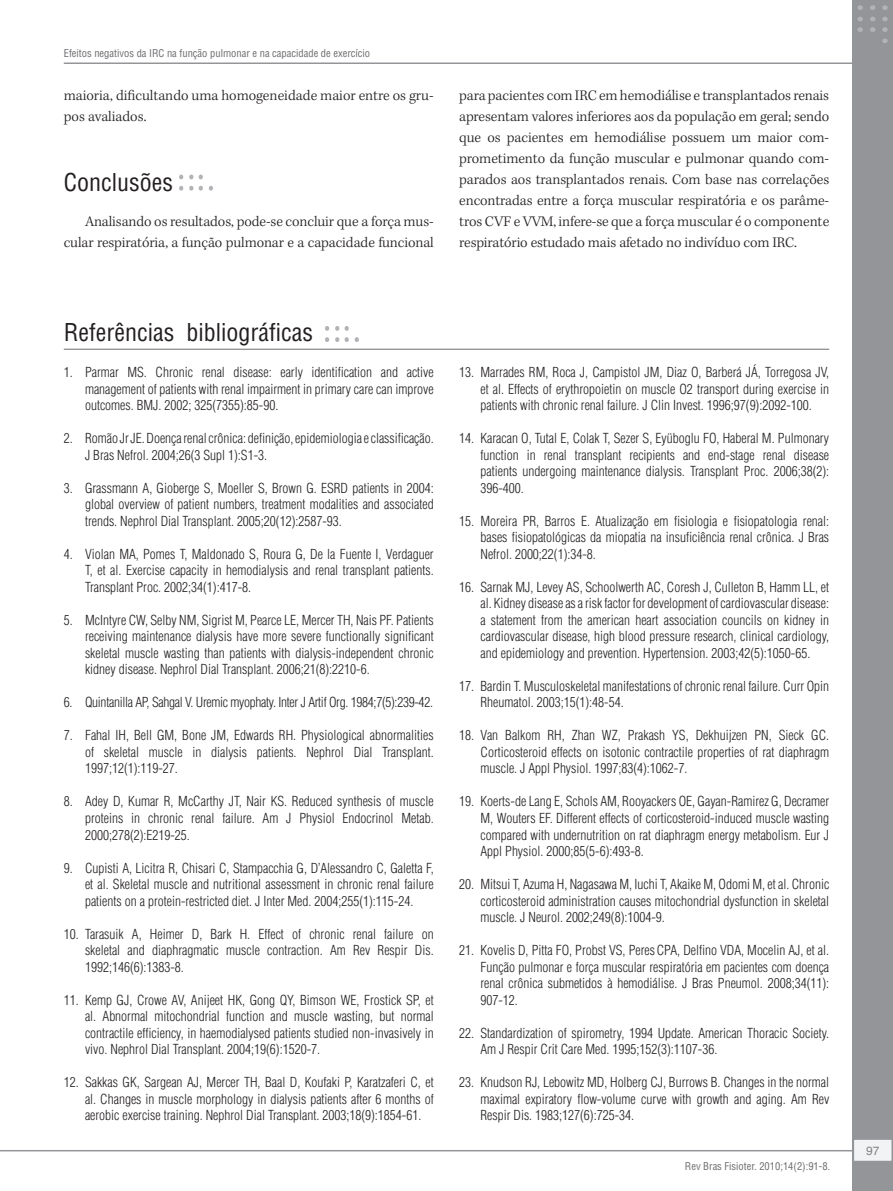
<style>
.page{position:relative;width:893px;height:1191px;background:#fff}
.page>*{position:absolute;margin:0;border:0;box-sizing:border-box;transform-origin:0 0}
.z05_3_referencias-ti{font:condensed 24px "Helvetica LT Std";color:#231f20}
.z04_0_Sub1{font:condensed 24px "Helvetica LT Std";color:#231f20}
.z05_0_texto_txt{font:300 15px/21px "Kepler Std";letter-spacing:-.005em;color:#231f20}
.z05_4_referencias{font:300 condensed 13.5px/16.5px "Helvetica LT Std";color:#231f20;text-align:justify}
.z05_4_referencias-2{font:300 condensed 13.5px "Helvetica LT Std";letter-spacing:-.02em;color:#231f20}
.t1{font:12px "Helvetica LT Std";color:#808285}
.t2{font:condensed 10.5px "Helvetica LT Std";color:#6c6d70}
</style>
<div class="page">
<svg style="left:209px;top:186px;width:4px;height:5px"></svg>
<svg style="left:199px;top:186px;width:4px;height:5px"></svg>
<svg style="left:189px;top:186px;width:4px;height:5px"></svg>
<svg style="left:179px;top:186px;width:4px;height:5px"></svg>
<svg style="left:199px;top:174px;width:4px;height:5px"></svg>
<svg style="left:189px;top:174px;width:4px;height:5px"></svg>
<svg style="left:179px;top:174px;width:4px;height:5px"></svg>
<hr style="left:0;top:1150px;width:879px;height:1px;background:#939598">
<hr style="left:64px;top:62px;width:810px;height:2px;background:#939598">
<div style="left:853px;top:0;width:40px;height:1191px;background:#939598"></div>
<div style="left:853px;top:1139px;width:39px;height:22px;background:#f2f3f4"></div>
<div style="left:853px;top:1138px;width:40px;height:24px;border:2px solid #939598"></div>
<svg style="left:857px;top:27px;width:6px;height:5px"></svg>
<svg style="left:857px;top:17px;width:6px;height:4px"></svg>
<svg style="left:857px;top:5px;width:6px;height:5px"></svg>
<svg style="left:870px;top:27px;width:5px;height:5px"></svg>
<svg style="left:870px;top:17px;width:5px;height:4px"></svg>
<svg style="left:870px;top:5px;width:5px;height:5px"></svg>
<svg style="left:882px;top:27px;width:6px;height:5px"></svg>
<svg style="left:882px;top:38px;width:6px;height:5px"></svg>
<svg style="left:882px;top:17px;width:6px;height:4px"></svg>
<svg style="left:882px;top:5px;width:6px;height:5px"></svg>
<hr style="left:64px;top:349px;width:765px;height:1px;background:#6c6d70">
<svg style="left:355px;top:337px;width:4px;height:5px"></svg>
<svg style="left:345px;top:337px;width:4px;height:5px"></svg>
<svg style="left:335px;top:337px;width:4px;height:5px"></svg>
<svg style="left:325px;top:337px;width:4px;height:5px"></svg>
<svg style="left:345px;top:326px;width:4px;height:5px"></svg>
<svg style="left:335px;top:326px;width:4px;height:5px"></svg>
<svg style="left:325px;top:326px;width:4px;height:5px"></svg>
<p class="t2" style="left:64px;top:46px;width:308px">Efeitos negativos da IRC na função pulmonar e na capacidade de exercício</p>
<p class="z05_0_texto_txt" style="left:64px;top:85px;width:371px">maioria, dificultando uma homogeneidade maior entre os gru&shy;pos avaliados.</p>
<p class="z04_0_Sub1" style="left:64px;top:167px;width:111px">Conclusões</p>
<p class="z05_0_texto_txt" style="left:64px;top:211px;width:371px;text-align:right">Analisando os resultados, pode-se concluir que a força mus&shy;cular respiratória, a função pulmonar e a capacidade funcional</p>
<p class="z05_0_texto_txt" style="left:459px;top:85px;width:371px;text-align:justify">para pacientes com IRC em hemodiálise e transplantados renais apresentam valores inferiores aos da população em geral; sendo que os pacientes em hemodiálise possuem um maior com&shy;prometimento da função muscular e pulmonar quando com&shy;parados aos transplantados renais. Com base nas correlações encontradas entre a força muscular respiratória e os parâme&shy;tros CVF e VVM, infere-se que a força muscular é o componente respiratório estudado mais afetado no indivíduo com IRC.</p>
<p class="z05_3_referencias-ti" style="left:64px;top:317px;width:251px">Referências bibliográficas</p>
<p class="z05_4_referencias" style="left:85px;top:364px;width:350px;text-indent:-21px">1. Parmar MS. Chronic renal disease: early identification and active management of patients with renal impairment in primary care can improve outcomes. BMJ. 2002; 325(7355):85-90.</p>
<p class="z05_4_referencias" style="left:85px;top:430px;width:350px;text-indent:-21px">2. Romão Jr JE. Doença renal crônica: definição, epidemiologia e classificação.<br>J Bras Nefrol. 2004;26(3 Supl 1):S1-3.</p>
<p class="z05_4_referencias" style="left:85px;top:479px;width:350px;text-indent:-21px">3. Grassmann A, Gioberge S, Moeller S, Brown G. ESRD patients in 2004: global overview of patient numbers, treatment modalities and associated trends. Nephrol Dial Transplant. 2005;20(12):2587-93.</p>
<p class="z05_4_referencias" style="left:85px;top:545px;width:350px;text-indent:-21px">4. Violan MA, Pomes T, Maldonado S, Roura G, De la Fuente I, Verdaguer T, et al. Exercise capacity in hemodialysis and renal transplant patients.<br>Transplant Proc. 2002;34(1):417-8.</p>
<p class="z05_4_referencias" style="left:85px;top:611px;width:350px;text-indent:-21px">5. McIntyre CW, Selby NM, Sigrist M, Pearce LE, Mercer TH, Nais PF. Patients receiving maintenance dialysis have more severe functionally significant skeletal muscle wasting than patients with dialysis-independent chronic kidney disease. Nephrol Dial Transplant. 2006;21(8):2210-6.</p>
<p class="z05_4_referencias-2" style="left:64px;top:694px;width:371px">6. Quintanilla AP, Sahgal V. Uremic myophaty. Inter J Artif Org. 1984;7(5):239-42.</p>
<p class="z05_4_referencias" style="left:85px;top:727px;width:350px;text-indent:-21px">7. Fahal IH, Bell GM, Bone JM, Edwards RH. Physiological abnormalities of skeletal muscle in dialysis patients. Nephrol Dial Transplant.<br>1997;12(1):119-27.</p>
<p class="z05_4_referencias" style="left:85px;top:793px;width:350px;text-indent:-21px">8. Adey D, Kumar R, McCarthy JT, Nair KS. Reduced synthesis of muscle proteins in chronic renal failure. Am J Physiol Endocrinol Metab.<br>2000;278(2):E219-25.</p>
<p class="z05_4_referencias" style="left:85px;top:859px;width:350px;text-indent:-21px">9. Cupisti A, Licitra R, Chisari C, Stampacchia G, D’Alessandro C, Galetta F, et al. Skeletal muscle and nutritional assessment in chronic renal failure patients on a protein-restricted diet. J Inter Med. 2004;255(1):115-24.</p>
<p class="z05_4_referencias" style="left:85px;top:925px;width:350px;text-indent:-21px">10. Tarasuik A, Heimer D, Bark H. Effect of chronic renal failure on skeletal and diaphragmatic muscle contraction. Am Rev Respir Dis.<br>1992;146(6):1383-8.</p>
<p class="z05_4_referencias" style="left:85px;top:991px;width:350px;text-indent:-21px">11. Kemp GJ, Crowe AV, Anijeet HK, Gong QY, Bimson WE, Frostick SP, et al. Abnormal mitochondrial function and muscle wasting, but normal contractile efficiency, in haemodialysed patients studied non-invasively in vivo. Nephrol Dial Transplant. 2004;19(6):1520-7.</p>
<p class="z05_4_referencias" style="left:85px;top:1073px;width:350px;text-indent:-21px">12. Sakkas GK, Sargean AJ, Mercer TH, Baal D, Koufaki P, Karatzaferi C, et al. Changes in muscle morphology in dialysis patients after 6 months of aerobic exercise training. Nephrol Dial Transplant. 2003;18(9):1854-61.</p>
<p class="z05_4_referencias" style="left:480px;top:364px;width:350px;text-indent:-21px">13. Marrades RM, Roca J, Campistol JM, Diaz O, Barberá JÁ, Torregosa JV, et al. Effects of erythropoietin on muscle O2 transport during exercise in patients with chronic renal failure. J Clin Invest. 1996;97(9):2092-100.</p>
<p class="z05_4_referencias" style="left:480px;top:430px;width:350px;text-indent:-21px">14. Karacan O, Tutal E, Colak T, Sezer S, Eyüboglu FO, Haberal M. Pulmonary function in renal transplant recipients and end-stage renal disease patients undergoing maintenance dialysis. Transplant Proc. 2006;38(2):<br>396-400.</p>
<p class="z05_4_referencias" style="left:480px;top:512px;width:350px;text-indent:-21px">15. Moreira PR, Barros E. Atualização em fisiologia e fisiopatologia renal: bases fisiopatológicas da miopatia na insuficiência renal crônica. J Bras Nefrol. 2000;22(1):34-8.</p>
<p class="z05_4_referencias" style="left:480px;top:578px;width:350px;text-indent:-21px">16. Sarnak MJ, Levey AS, Schoolwerth AC, Coresh J, Culleton B, Hamm LL, et al. Kidney disease as a risk factor for development of cardiovascular disease: a statement from the american heart association councils on kidney in cardiovascular disease, high blood pressure research, clinical cardiology, and epidemiology and prevention. Hypertension. 2003;42(5):1050-65.</p>
<p class="z05_4_referencias" style="left:480px;top:677px;width:350px;text-indent:-21px">17. Bardin T. Musculoskeletal manifestations of chronic renal failure. Curr Opin<br>Rheumatol. 2003;15(1):48-54.</p>
<p class="z05_4_referencias" style="left:480px;top:727px;width:350px;text-indent:-21px">18. Van Balkom RH, Zhan WZ, Prakash YS, Dekhuijzen PN, Sieck GC.<br>Corticosteroid effects on isotonic contractile properties of rat diaphragm muscle. J Appl Physiol. 1997;83(4):1062-7.</p>
<p class="z05_4_referencias" style="left:480px;top:793px;width:350px;text-indent:-21px">19. Koerts-de Lang E, Schols AM, Rooyackers OE, Gayan-Ramirez G, Decramer M, Wouters EF. Different effects of corticosteroid-induced muscle wasting compared with undernutrition on rat diaphragm energy metabolism. Eur J Appl Physiol. 2000;85(5-6):493-8.</p>
<p class="z05_4_referencias" style="left:480px;top:875px;width:350px;text-indent:-21px">20. Mitsui T, Azuma H, Nagasawa M, Iuchi T, Akaike M, Odomi M, et al. Chronic corticosteroid administration causes mitochondrial dysfunction in skeletal muscle. J Neurol. 2002;249(8):1004-9.</p>
<p class="z05_4_referencias" style="left:480px;top:941px;width:350px;text-indent:-21px">21. Kovelis D, Pitta FO, Probst VS, PeresCPA, Delfino VDA, Mocelin AJ, et al.<br>Função pulmonar e força muscular respiratória em pacientes com doença renal crônica submetidos à hemodiálise. J Bras Pneumol. 2008;34(11):<br>907-12.</p>
<p class="z05_4_referencias" style="left:480px;top:1024px;width:350px;text-indent:-21px">22. Standardization of spirometry, 1994 Update. American Thoracic Society.<br>Am J Respir Crit Care Med. 1995;152(3):1107-36.</p>
<p class="z05_4_referencias" style="left:480px;top:1073px;width:350px;text-indent:-21px">23. Knudson RJ, Lebowitz MD, Holberg CJ, Burrows B. Changes in the normal maximal expiratory flow-volume curve with growth and aging. Am Rev Respir Dis. 1983;127(6):725-34.</p>
<p class="t2" style="left:685px;top:1160px;width:147px">Rev Bras Fisioter. 2010;14(2):91-8.</p>
<p class="t1" style="left:866px;top:1143px;width:15px">97</p>
</div>
